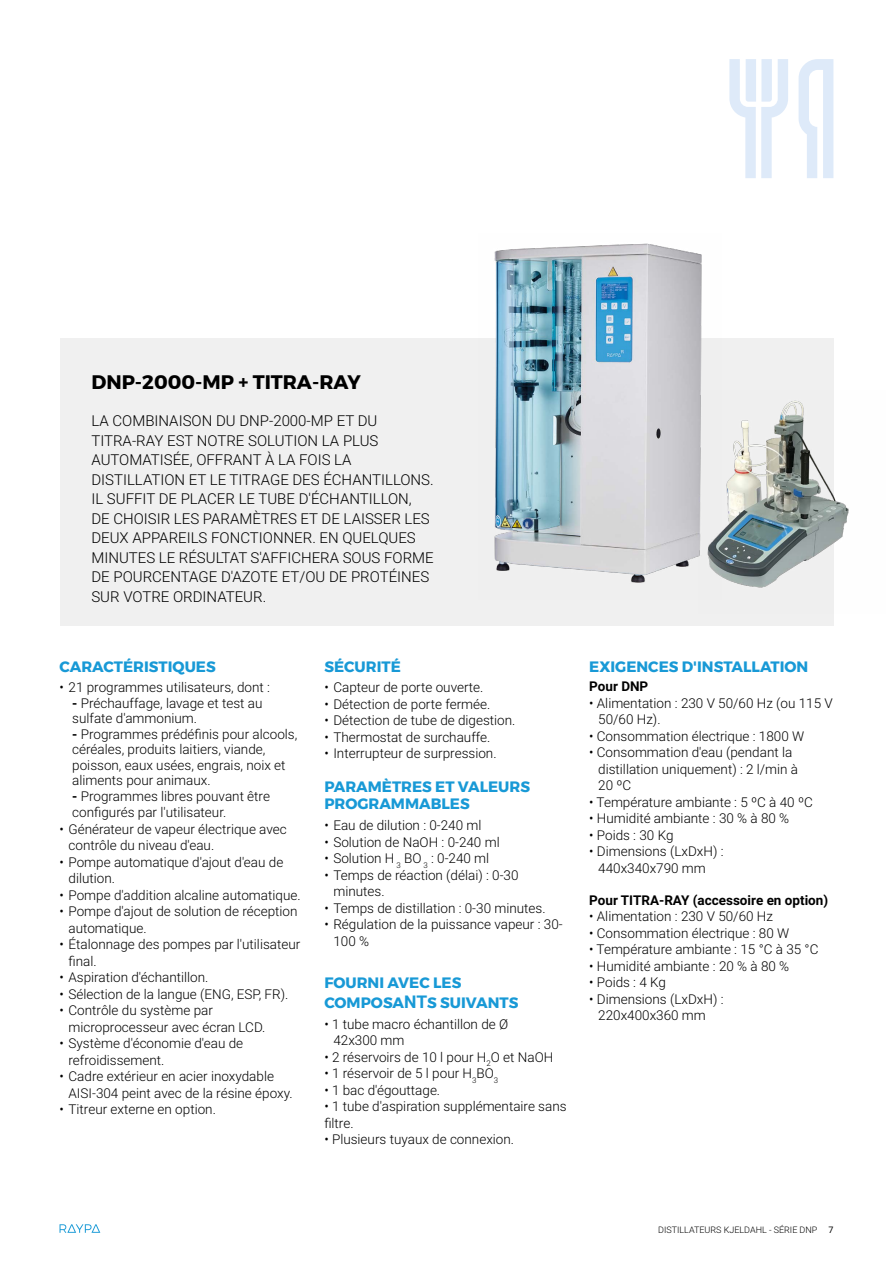
<style>
.page{position:relative;width:893px;height:1263px;background:#fff}
.page>*{position:absolute;margin:0;border:0;box-sizing:border-box;transform-origin:0 0}
.t1{font:700 19.5px "Montserrat";color:#000}
.t2{font:300 15px/19.5px "Roboto";color:#000}
.t3{font:700 15px/17.2px "Montserrat";color:#1899d6}
.t4{font:300 13.5px/16.5px "Roboto";color:#000}
.t5{font:700 13.5px "Roboto";color:#000}
.t6{font:300 9px "Roboto";color:#000}
.s1{font-weight:700}
.s2{font-family:"Roboto";font-size:17.55px}
.s3{font-weight:400}
</style>
<div class="page">
<svg style="left:60px;top:1224px;width:40px;height:9px"></svg>
<svg style="left:799px;top:59px;width:34px;height:119px"></svg>
<svg style="left:729px;top:59px;width:59px;height:119px"></svg>
<div style="left:60px;top:339px;width:773px;height:287px;background:#f0f0f0"></div>
<img style="left:478px;top:243px;width:244px;height:340px">
<img style="left:698px;top:390px;width:151px;height:224px">
<h1 class="t1" style="left:91px;top:367px;width:271px">DNP-2000-MP + TITRA-RAY</h1>
<p class="t2" style="left:91px;top:411px;width:344px">LA COMBINAISON DU DNP-2000-MP ET DU TITRA-RAY EST NOTRE SOLUTION LA PLUS AUTOMATISÉE, OFFRANT À LA FOIS LA DISTILLATION ET LE TITRAGE DES ÉCHANTILLONS.<br>IL SUFFIT DE PLACER LE TUBE D'ÉCHANTILLON, DE CHOISIR LES PARAMÈTRES ET DE LAISSER LES DEUX APPAREILS FONCTIONNER. EN QUELQUES MINUTES LE RÉSULTAT S'AFFICHERA SOUS FORME DE POURCENTAGE D'AZOTE ET/OU DE PROTÉINES SUR VOTRE ORDINATEUR.</p>
<p class="t3" style="left:60px;top:658px;width:158px">CARACTÉRISTIQUES</p>
<p class="t4" style="left:60px;top:679px;width:212px">• 21 programmes utilisateurs, dont :</p>
<p class="t4" style="left:72px;top:695px;width:192px;line-height:15.6px"><span class="s1">-</span> Préchauffage, lavage et test au sulfate d'ammonium.</p>
<p class="t4" style="left:72px;top:726px;width:227px;line-height:15.6px"><span class="s1">-</span> Programmes prédéfinis pour alcools, céréales, produits laitiers, viande, poisson, eaux usées, engrais, noix et aliments pour animaux.</p>
<p class="t4" style="left:72px;top:787px;width:199px"><span class="s1">-</span> Programmes libres pouvant être configurés par l'utilisateur.</p>
<p class="t4" style="left:69px;top:820px;width:220px;text-indent:-9px">• Générateur de vapeur électrique avec contrôle du niveau d'eau.</p>
<p class="t4" style="left:69px;top:853px;width:216px;text-indent:-9px">• Pompe automatique d'ajout d'eau de dilution.</p>
<p class="t4" style="left:60px;top:886px;width:243px">• Pompe d'addition alcaline automatique.</p>
<p class="t4" style="left:69px;top:903px;width:230px;text-indent:-9px">• Pompe d'ajout de solution de réception automatique.</p>
<p class="t4" style="left:69px;top:936px;width:233px;text-indent:-9px">• Étalonnage des pompes par l'utilisateur final.</p>
<p class="t4" style="left:60px;top:969px;width:150px">• Aspiration d'échantillon.</p>
<p class="t4" style="left:60px;top:985px;width:230px">• Sélection de la langue (ENG, ESP, FR).</p>
<p class="t4" style="left:69px;top:1002px;width:198px;text-indent:-9px">• Contrôle du système par microprocesseur avec écran LCD.</p>
<p class="t4" style="left:69px;top:1035px;width:176px;text-indent:-9px">• Système d'économie d'eau de refroidissement.</p>
<p class="t4" style="left:69px;top:1068px;width:226px;text-indent:-9px">• Cadre extérieur en acier inoxydable<br>AISI-304 peint avec de la résine époxy.</p>
<p class="t4" style="left:60px;top:1101px;width:158px">• Titreur externe en option.</p>
<p class="t3" style="left:324px;top:658px;width:78px">SÉCURITÉ</p>
<p class="t4" style="left:324px;top:679px;width:161px">• Capteur de porte ouverte.</p>
<p class="t4" style="left:324px;top:695px;width:167px">• Détection de porte fermée.</p>
<p class="t4" style="left:324px;top:712px;width:193px">• Détection de tube de digestion.</p>
<p class="t4" style="left:324px;top:728px;width:167px">• Thermostat de surchauffe.</p>
<p class="t4" style="left:324px;top:745px;width:174px">• Interrupteur de surpression.</p>
<p class="t3" style="left:324px;top:778px;width:207px">PARAMÈTRES ET VALEURS<br>PROGRAMMABLES</p>
<p class="t4" style="left:324px;top:816px;width:159px">• Eau de dilution : 0-240 ml</p>
<p class="t4" style="left:324px;top:833px;width:177px">• Solution de NaOH : 0-240 ml</p>
<p class="t4" style="left:324px;top:849px;width:166px">• Solution H <sub>3</sub> BO <sub>3</sub> : 0-240 ml</p>
<p class="t4" style="left:333px;top:866px;width:187px;text-indent:-9px">• Temps de réaction (délai) : 0-30 minutes.</p>
<p class="t4" style="left:324px;top:899px;width:223px">• Temps de distillation : 0-30 minutes.</p>
<p class="t4" style="left:333px;top:915px;width:231px;text-indent:-9px">• Régulation de la puissance vapeur : 30-<br>100 %</p>
<p class="t3" style="left:324px;top:972px;width:196px;line-height:20.2px">FOURNI AVEC LES<br>COMPOSA<span class="s2">NT</span>S SUIVANTS</p>
<p class="t4" style="left:333px;top:1015px;width:176px;text-indent:-9px">• 1 tube macro échantillon de Ø<br>42x300 mm</p>
<p class="t4" style="left:324px;top:1048px;width:230px">• 2 réservoirs de 10 l pour H<sub>2</sub>O et NaOH</p>
<p class="t4" style="left:324px;top:1065px;width:175px">• 1 réservoir de 5 l pour H<sub>3</sub>BO<sub>3</sub></p>
<p class="t4" style="left:324px;top:1081px;width:117px">• 1 bac d'égouttage.</p>
<p class="t4" style="left:324px;top:1098px;width:244px">• 1 tube d'aspiration supplémentaire sans filtre.</p>
<p class="t4" style="left:324px;top:1131px;width:191px">• Plusieurs tuyaux de connexion.</p>
<p class="t3" style="left:589px;top:658px;width:221px">EXIGENCES D'INSTALLATION</p>
<p class="t5" style="left:589px;top:677px;width:61px">Pour DNP</p>
<p class="t4" style="left:598px;top:694px;width:236px;text-indent:-9px">• Alimentation : 230 V 50/60 Hz (ou 115 V<br>50/60 Hz).</p>
<p class="t4" style="left:589px;top:727px;width:216px">• Consommation électrique : 1800 W</p>
<p class="t4" style="left:598px;top:744px;width:201px;text-indent:-9px">• Consommation d'eau (pendant la distillation uniquement) : 2 l/min à<br>20 ºC</p>
<p class="t4" style="left:589px;top:793px;width:225px">• Température ambiante : 5 ºC à 40 ºC</p>
<p class="t4" style="left:589px;top:810px;width:202px">• Humidité ambiante : 30 % à 80 %</p>
<p class="t4" style="left:589px;top:826px;width:86px">• Poids : 30 Kg</p>
<p class="t4" style="left:598px;top:843px;width:127px;text-indent:-9px">• Dimensions (LxDxH) :<br>440x340x790 mm</p>
<p class="t5" style="left:589px;top:890px;width:240px">Pour TITRA-RAY (accessoire en option)</p>
<p class="t4" style="left:589px;top:908px;width:185px">• Alimentation : 230 V 50/60 Hz</p>
<p class="t4" style="left:589px;top:924px;width:202px">• Consommation électrique : 80 W</p>
<p class="t4" style="left:589px;top:941px;width:231px">• Température ambiante : 15 °C à 35 °C</p>
<p class="t4" style="left:589px;top:957px;width:202px">• Humidité ambiante : 20 % à 80 %</p>
<p class="t4" style="left:589px;top:974px;width:78px">• Poids : 4 Kg</p>
<p class="t4" style="left:598px;top:990px;width:127px;text-indent:-9px">• Dimensions (LxDxH) :<br>220x400x360 mm</p>
<p class="t6" style="left:658px;top:1224px;width:177px">DISTILLATEURS KJELDAHL - SÉRIE DNP <span class="s3">7</span></p>
</div>
